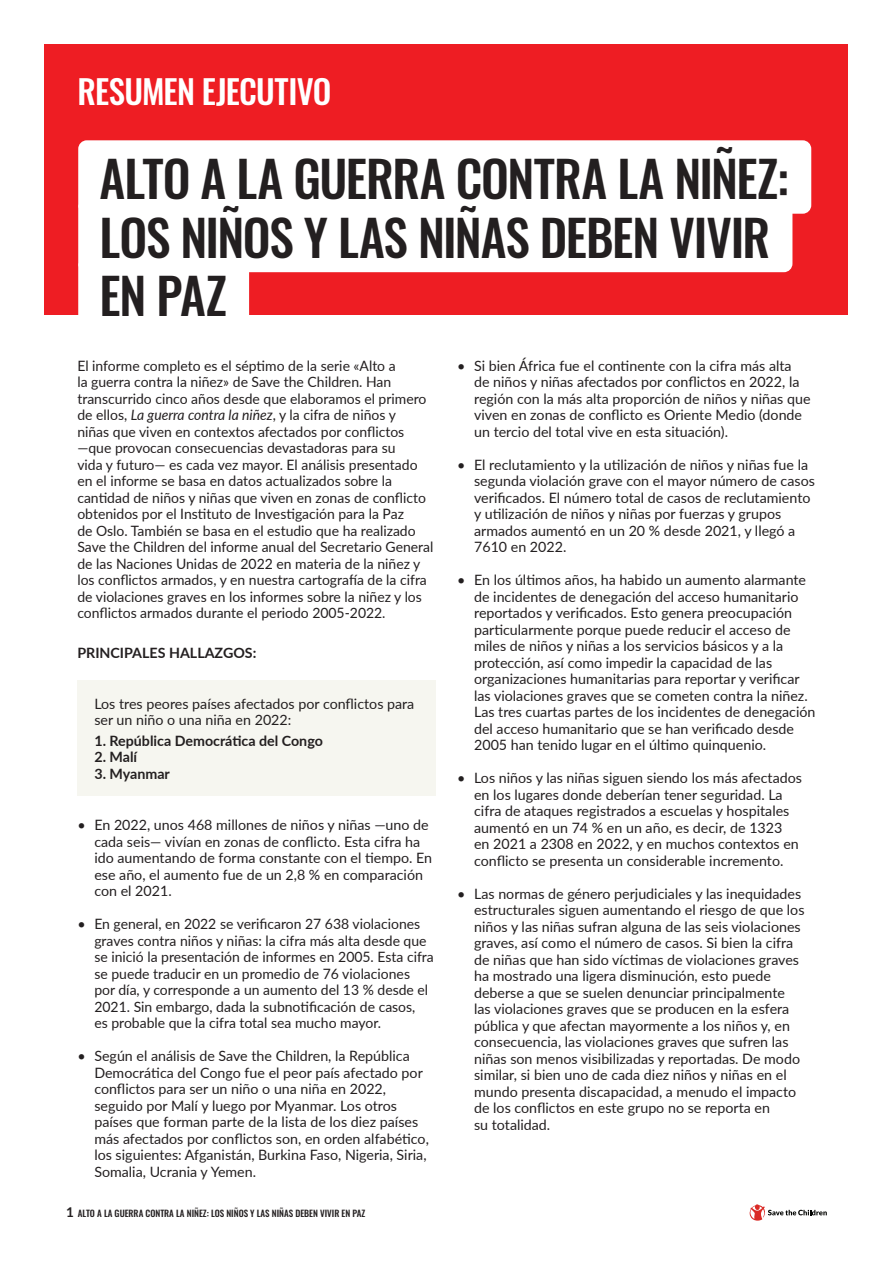
<style>
.page{position:relative;width:893px;height:1263px;background:#fff}
.page>*{position:absolute;margin:0;border:0;box-sizing:border-box;transform-origin:0 0}
.statement_title_48{font:500 49.5px "Oswald";letter-spacing:-.025em;color:#231f20}
.Sitat{font:500 33px "Oswald";letter-spacing:-.02em;color:#fff}
.Brødtekst_u_innrykk{font:14.25px/16.5px "Lato";color:#231f20}
.Brødtekst_u_innrykk-2{font:700 14.25px "Lato";color:#231f20}
.t1{font:500 9px "Oswald";color:#231f20}
.s1{font-style:italic}
.s2{font-family:"Lato";font-weight:700;font-size:13.5px}
</style>
<div class="page">
<svg style="left:750px;top:1204px;width:77px;height:17px"></svg>
<div style="left:45px;top:45px;width:803px;height:270px;background:#ee1d23"></div>
<div style="left:78px;top:140px;width:733px;height:74px;background:#fff;border-radius:9px"></div>
<div style="left:78px;top:199px;width:714px;height:73px;background:#fff;border-radius:9px"></div>
<div style="left:78px;top:257px;width:171px;height:74px;background:#fff;border-radius:9px"></div>
<div style="left:77px;top:680px;width:359px;height:116px;background:#f6f6f0"></div>
<p class="Sitat" style="left:77px;top:62px;width:256px">RESUMEN EJECUTIVO</p>
<p class="statement_title_48" style="left:99px;top:135px;width:691px">ALTO A LA GUERRA CONTRA LA NIÑEZ:</p>
<p class="statement_title_48" style="left:99px;top:194px;width:672px">LOS NIÑOS Y LAS NIÑAS DEBEN VIVIR</p>
<p class="statement_title_48" style="left:99px;top:252px;width:129px">EN PAZ</p>
<p class="Brødtekst_u_innrykk" style="left:77px;top:357px;width:358px">El informe completo es el séptimo de la serie «Alto a<br>la guerra contra la niñez» de Save the Children. Han transcurrido cinco años desde que elaboramos el primero de ellos, <span class="s1">La guerra contra la niñez</span>, y la cifra de niños y<br>niñas que viven en contextos afectados por conflictos —que provocan consecuencias devastadoras para su<br>vida y futuro— es cada vez mayor. El análisis presentado en el informe se basa en datos actualizados sobre la cantidad de niños y niñas que viven en zonas de conflicto obtenidos por el Instituto de Investigación para la Paz<br>de Oslo. También se basa en el estudio que ha realizado Save the Children del informe anual del Secretario General de las Naciones Unidas de 2022 en materia de la niñez y los conflictos armados, y en nuestra cartografía de la cifra de violaciones graves en los informes sobre la niñez y los conflictos armados durante el periodo 2005-2022.</p>
<p class="Brødtekst_u_innrykk-2" style="left:77px;top:642px;width:180px">PRINCIPALES HALLAZGOS:</p>
<p class="Brødtekst_u_innrykk" style="left:94px;top:695px;width:321px">Los tres peores países afectados por conflictos para ser un niño o una niña en 2022:</p>
<p class="Brødtekst_u_innrykk-2" style="left:94px;top:730px;width:230px">1. República Democrática del Congo</p>
<p class="Brødtekst_u_innrykk-2" style="left:94px;top:747px;width:44px">2. Malí</p>
<p class="Brødtekst_u_innrykk-2" style="left:94px;top:763px;width:77px">3. Myanmar</p>
<p class="Brødtekst_u_innrykk" style="left:94px;top:816px;width:339px;text-indent:-17px">• En 2022, unos 468 millones de niños y niñas —uno de cada seis— vivían en zonas de conflicto. Esta cifra ha ido aumentando de forma constante con el tiempo. En ese año, el aumento fue de un 2,8 % en comparación con el 2021.</p>
<p class="Brødtekst_u_innrykk" style="left:94px;top:915px;width:341px;text-indent:-17px">• En general, en 2022 se verificaron 27 638 violaciones graves contra niños y niñas: la cifra más alta desde que se inició la presentación de informes en 2005. Esta cifra se puede traducir en un promedio de 76 violaciones por día, y corresponde a un aumento del 13 % desde el 2021. Sin embargo, dada la subnotificación de casos,<br>es probable que la cifra total sea mucho mayor.</p>
<p class="Brødtekst_u_innrykk" style="left:94px;top:1047px;width:336px;text-indent:-17px">• Según el análisis de Save the Children, la República Democrática del Congo fue el peor país afectado por conflictos para ser un niño o una niña en 2022, seguido por Malí y luego por Myanmar. Los otros países que forman parte de la lista de los diez países más afectados por conflictos son, en orden alfabético, los siguientes: Afganistán, Burkina Faso, Nigeria, Siria, Somalia, Ucrania y Yemen.</p>
<p class="t1" style="left:66px;top:1205px;width:301px"><span class="s2">1</span> ALTO A LA GUERRA CONTRA LA NIÑEZ: LOS NIÑOS Y LAS NIÑAS DEBEN VIVIR EN PAZ</p>
<p class="Brødtekst_u_innrykk" style="left:474px;top:357px;width:338px;text-indent:-17px">• Si bien África fue el continente con la cifra más alta de niños y niñas afectados por conflictos en 2022, la región con la más alta proporción de niños y niñas que viven en zonas de conflicto es Oriente Medio (donde un tercio del total vive en esta situación).</p>
<p class="Brødtekst_u_innrykk" style="left:474px;top:456px;width:342px;text-indent:-17px">• El reclutamiento y la utilización de niños y niñas fue la segunda violación grave con el mayor número de casos verificados. El número total de casos de reclutamiento y utilización de niños y niñas por fuerzas y grupos armados aumentó en un 20 % desde 2021, y llegó a 7610 en 2022.</p>
<p class="Brødtekst_u_innrykk" style="left:474px;top:571px;width:343px;text-indent:-17px">• En los últimos años, ha habido un aumento alarmante de incidentes de denegación del acceso humanitario reportados y verificados. Esto genera preocupación particularmente porque puede reducir el acceso de miles de niños y niñas a los servicios básicos y a la protección, así como impedir la capacidad de las organizaciones humanitarias para reportar y verificar las violaciones graves que se cometen contra la niñez.<br>Las tres cuartas partes de los incidentes de denegación del acceso humanitario que se han verificado desde 2005 han tenido lugar en el último quinquenio.</p>
<p class="Brødtekst_u_innrykk" style="left:474px;top:769px;width:329px;text-indent:-17px">• Los niños y las niñas siguen siendo los más afectados en los lugares donde deberían tener seguridad. La cifra de ataques registrados a escuelas y hospitales aumentó en un 74 % en un año, es decir, de 1323<br>en 2021 a 2308 en 2022, y en muchos contextos en conflicto se presenta un considerable incremento.</p>
<p class="Brødtekst_u_innrykk" style="left:474px;top:885px;width:332px;text-indent:-17px">• Las normas de género perjudiciales y las inequidades estructurales siguen aumentando el riesgo de que los niños y las niñas sufran alguna de las seis violaciones graves, así como el número de casos. Si bien la cifra de niñas que han sido víctimas de violaciones graves ha mostrado una ligera disminución, esto puede deberse a que se suelen denunciar principalmente las violaciones graves que se producen en la esfera pública y que afectan mayormente a los niños y, en consecuencia, las violaciones graves que sufren las niñas son menos visibilizadas y reportadas. De modo similar, si bien uno de cada diez niños y niñas en el mundo presenta discapacidad, a menudo el impacto de los conflictos en este grupo no se reporta en<br>su totalidad.</p>
</div>
